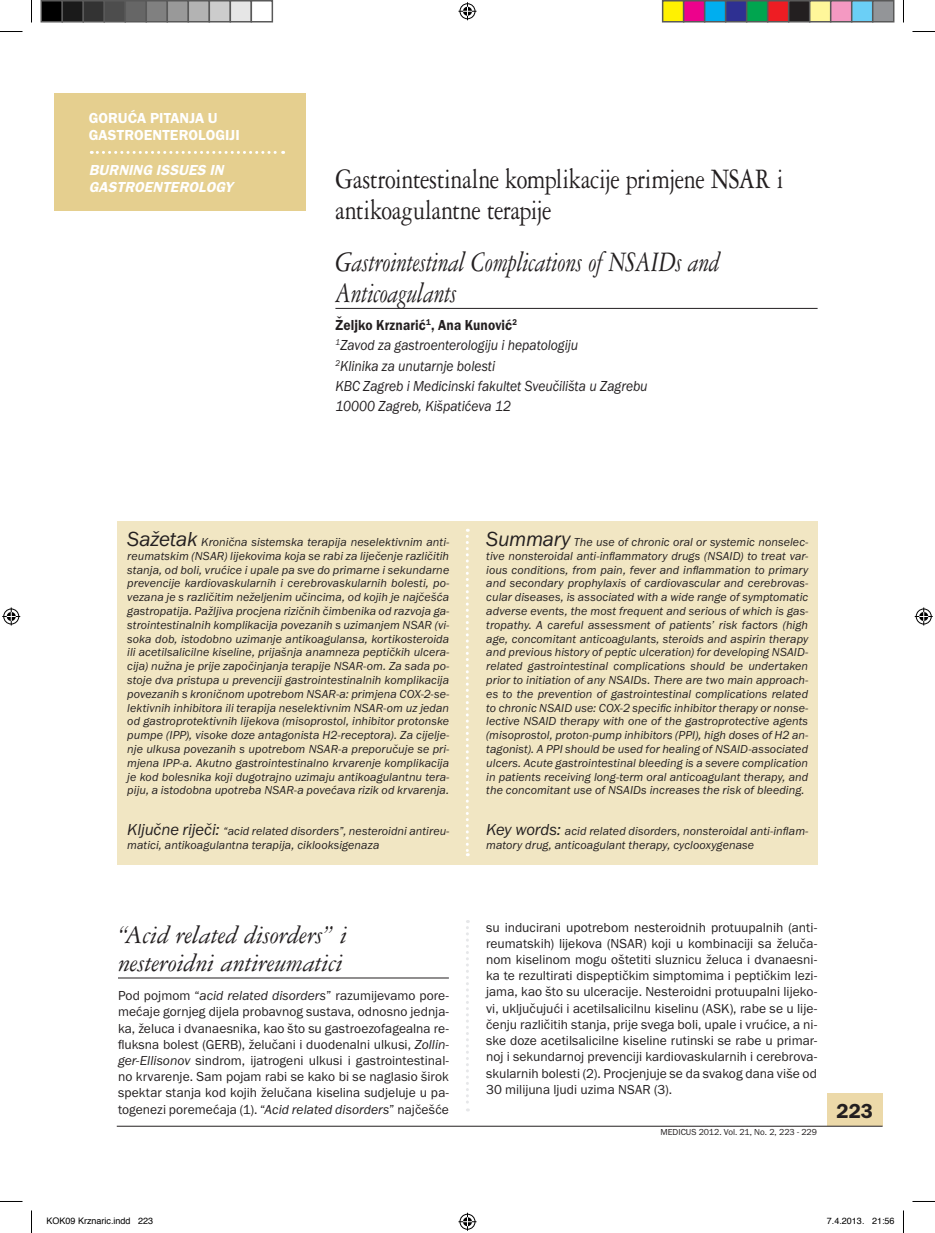
<style>
.page{position:relative;width:935px;height:1233px;background:#fff}
.page>*{position:absolute;margin:0;border:0;box-sizing:border-box;transform-origin:0 0}
.t1{font:30px/30.8px "Garamond Three";letter-spacing:-.02em;color:#231f20;scale:.8 1}
.t2{font:italic 30px/30.8px "Garamond Three";letter-spacing:-.015em;color:#231f20;scale:.8 1}
.t3{font:italic 27px/28.5px "Garamond Three";letter-spacing:-.015em;color:#231f20}
.t4{font:600 21px "Franklin Got ITCM";color:#231f20}
.t5{font:italic 15px/20.1px "Franklin Got ITCM";color:#231f20;scale:.9 1}
.t6{font:600 15px/17.2px "Franklin Got ITCM";letter-spacing:.005em;color:#fff}
.t7{font:italic 600 15px/17.2px "Franklin Got ITCM";color:#fff}
.t8{font:13.5px/16.2px "Franklin Got ITCM";color:#231f20;text-align:justify}
.t9{font:italic 12px/13.8px "Franklin Got ITCM";letter-spacing:.01em;color:#231f20;text-align:justify}
.t10{font:9px "Helvetica";color:#000}
.t11{font:9px "Franklin Got ITCM";color:#231f20}
.s1{font-weight:600;font-style:normal}
.s2{font-size:21px}
.s3{font-size:16.5px}
.s4{font-style:italic}
</style>
<div class="page">
<div style="left:827px;top:1093px;width:55px;height:32px;background:#ecd9a9"></div>
<hr style="left:117px;top:1125px;width:765px;height:1px;background:#231f20">
<div style="left:54px;top:94px;width:252px;height:117px;background:#e5cf8f"></div>
<div style="left:117px;top:521px;width:701px;height:343px;background:#f1e6c3"></div>
<svg style="left:466px;top:528px;width:3px;height:328px"></svg>
<svg style="left:91px;top:151px;width:193px;height:3px"></svg>
<svg style="left:466px;top:920px;width:3px;height:191px"></svg>
<hr style="left:118px;top:977px;width:331px;height:1px;background:#231f20">
<hr style="left:335px;top:308px;width:482px;height:1px;background:#231f20">
<svg style="left:0;top:31px;width:22px;height:1px"></svg>
<svg style="left:912px;top:31px;width:23px;height:1px"></svg>
<svg style="left:0;top:1201px;width:22px;height:1px"></svg>
<svg style="left:912px;top:1201px;width:23px;height:1px"></svg>
<svg style="left:31px;top:0;width:1px;height:23px"></svg>
<svg style="left:31px;top:1210px;width:1px;height:22px"></svg>
<svg style="left:903px;top:0;width:1px;height:23px"></svg>
<svg style="left:903px;top:1210px;width:1px;height:22px"></svg>
<svg style="left:458px;top:2px;width:18px;height:18px"></svg>
<svg style="left:458px;top:1212px;width:18px;height:18px"></svg>
<svg style="left:2px;top:607px;width:18px;height:18px"></svg>
<svg style="left:914px;top:607px;width:18px;height:18px"></svg>
<div style="left:41px;top:1px;width:21px;height:21px;background:#000"></div>
<div style="left:40px;top:0;width:23px;height:23px;border:2px solid #595959"></div>
<div style="left:62px;top:1px;width:21px;height:21px;background:#1a1a1a"></div>
<div style="left:62px;top:0;width:22px;height:23px;border:2px solid #595959"></div>
<div style="left:83px;top:1px;width:21px;height:21px;background:#333"></div>
<div style="left:82px;top:0;width:23px;height:23px;border:2px solid #595959"></div>
<div style="left:104px;top:1px;width:21px;height:21px;background:#4d4d4d"></div>
<div style="left:104px;top:0;width:22px;height:23px;border:2px solid #595959"></div>
<div style="left:125px;top:1px;width:21px;height:21px;background:#666"></div>
<div style="left:124px;top:0;width:23px;height:23px;border:2px solid #595959"></div>
<div style="left:146px;top:1px;width:21px;height:21px;background:#808080"></div>
<div style="left:146px;top:0;width:22px;height:23px;border:2px solid #595959"></div>
<div style="left:167px;top:1px;width:21px;height:21px;background:#999"></div>
<div style="left:166px;top:0;width:23px;height:23px;border:2px solid #595959"></div>
<div style="left:188px;top:1px;width:21px;height:21px;background:#b3b3b3"></div>
<div style="left:188px;top:0;width:22px;height:23px;border:2px solid #595959"></div>
<div style="left:209px;top:1px;width:21px;height:21px;background:#ccc"></div>
<div style="left:208px;top:0;width:23px;height:23px;border:2px solid #595959"></div>
<div style="left:230px;top:1px;width:21px;height:21px;background:#e6e6e6"></div>
<div style="left:230px;top:0;width:22px;height:23px;border:2px solid #595959"></div>
<div style="left:250px;top:0;width:23px;height:23px;border:2px solid #595959"></div>
<div style="left:662px;top:1px;width:21px;height:21px;background:#fff101"></div>
<div style="left:662px;top:0;width:22px;height:23px;border:2px solid #595959"></div>
<div style="left:683px;top:1px;width:21px;height:21px;background:#ed028c"></div>
<div style="left:683px;top:0;width:22px;height:23px;border:2px solid #595959"></div>
<div style="left:704px;top:1px;width:21px;height:21px;background:#00aeef"></div>
<div style="left:704px;top:0;width:22px;height:23px;border:2px solid #595959"></div>
<div style="left:725px;top:1px;width:21px;height:21px;background:#2e3092"></div>
<div style="left:725px;top:0;width:22px;height:23px;border:2px solid #595959"></div>
<div style="left:746px;top:1px;width:21px;height:21px;background:#00a54f"></div>
<div style="left:746px;top:0;width:22px;height:23px;border:2px solid #595959"></div>
<div style="left:767px;top:1px;width:21px;height:21px;background:#ee1d23"></div>
<div style="left:767px;top:0;width:22px;height:23px;border:2px solid #595959"></div>
<div style="left:788px;top:1px;width:21px;height:21px;background:#231f20"></div>
<div style="left:788px;top:0;width:22px;height:23px;border:2px solid #595959"></div>
<div style="left:809px;top:1px;width:21px;height:21px;background:#fff79a"></div>
<div style="left:809px;top:0;width:22px;height:23px;border:2px solid #595959"></div>
<div style="left:830px;top:1px;width:21px;height:21px;background:#f499c2"></div>
<div style="left:830px;top:0;width:22px;height:23px;border:2px solid #595959"></div>
<div style="left:851px;top:1px;width:21px;height:21px;background:#6bcff6"></div>
<div style="left:851px;top:0;width:22px;height:23px;border:2px solid #595959"></div>
<div style="left:872px;top:1px;width:21px;height:21px;background:#939598"></div>
<div style="left:872px;top:0;width:22px;height:23px;border:2px solid #595959"></div>
<p class="t6" style="left:89px;top:109px;width:153px">GORUĆA PITANJA U<br>GASTROENTEROLOGIJI</p>
<p class="t7" style="left:89px;top:161px;width:149px">BURNING ISSUES IN<br>GASTROENTEROLOGY</p>
<h1 class="t1" style="left:335px;top:164px;width:561px">Gastrointestinalne komplikacije primjene NSAR i antikoagulantne terapije</h1>
<h1 class="t2" style="left:335px;top:247px;width:482px">Gastrointestinal Complications of NSAIDs and<br>Anticoagulants</h1>
<p class="t5" style="left:335px;top:315px;width:348px"><span class="s1">ŽELJKO KRZNARIĆ</span><sup>1</sup><span class="s1">, ANA KUNOVIĆ</span><sup>2<br></sup><sup>1</sup>Zavod za gastroenterologiju i hepatologiju<br><sup>2</sup>Klinika za unutarnje bolesti<br>KBC Zagreb i Medicinski fakultet Sveučilišta u Zagrebu 10000 Zagreb, Kišpatićeva 12</p>
<p class="t9" style="left:127px;top:535px;width:323px"><span class="s2">Sažetak</span> Kronična sistemska terapija neselektivnim anti&shy;reumatskim (NSAR) lijekovima koja se rabi za liječenje različitih stanja, od boli, vrućice i upale pa sve do primarne i sekundarne prevencije kardiovaskularnih i cerebrovaskularnih bolesti, po&shy;vezana je s različitim neželjenim učincima, od kojih je najčešća gastropatija. Pažljiva procjena rizičnih čimbenika od razvoja ga&shy;strointestinalnih komplikacija povezanih s uzimanjem NSAR (vi&shy;soka dob, istodobno uzimanje antikoagulansa, kortikosteroida ili acetilsalicilne kiseline, prijašnja anamneza peptičkih ulcera&shy;cija) nužna je prije započinjanja terapije NSAR-om. Za sada po&shy;stoje dva pristupa u prevenciji gastrointestinalnih komplikacija povezanih s kroničnom upotrebom NSAR-a: primjena COX-2-se&shy;lektivnih inhibitora ili terapija neselektivnim NSAR-om uz jedan od gastroprotektivnih lijekova (misoprostol, inhibitor protonske pumpe (IPP), visoke doze antagonista H2-receptora). Za cijelje&shy;nje ulkusa povezanih s upotrebom NSAR-a preporučuje se pri&shy;mjena IPP-a. Akutno gastrointestinalno krvarenje komplikacija je kod bolesnika koji dugotrajno uzimaju antikoagulantnu tera&shy;piju, a istodobna upotreba NSAR-a povećava rizik od krvarenja.</p>
<p class="t9" style="left:127px;top:824px;width:323px"><span class="s3">Ključne riječi:</span> “acid related disorders”, nesteroidni antireu&shy;matici, antikoagulantna terapija, ciklooksigenaza</p>
<h2 class="t3" style="left:118px;top:920px;width:231px">“Acid related disorders” i nesteroidni antireumatici</h2>
<p class="t8" style="left:118px;top:987px;width:332px">Pod pojmom “<span class="s4">acid related disorders</span>” razumijevamo pore&shy;mećaje gornjeg dijela probavnog sustava, odnosno jednja&shy;ka, želuca i dvanaesnika, kao što su gastroezofagealna re&shy;fluksna bolest (GERB), želučani i duodenalni ulkusi, <span class="s4">Zollin&shy;ger-Ellisonov</span> sindrom, ijatrogeni ulkusi i gastrointestinal&shy;no krvarenje. Sam pojam rabi se kako bi se naglasio širok spektar stanja kod kojih želučana kiselina sudjeluje u pa&shy;togenezi poremećaja (1). “<span class="s4">Acid related disorders</span>” najčešće</p>
<p class="t9" style="left:486px;top:535px;width:323px"><span class="s2">Summary</span> The use of chronic oral or systemic nonselec&shy;tive nonsteroidal anti-inflammatory drugs (NSAID) to treat var&shy;ious conditions, from pain, fever and inflammation to primary and secondary prophylaxis of cardiovascular and cerebrovas&shy;cular diseases, is associated with a wide range of symptomatic adverse events, the most frequent and serious of which is gas&shy;tropathy. A careful assessment of patients’ risk factors (high age, concomitant anticoagulants, steroids and aspirin therapy and previous history of peptic ulceration) for developing NSAID&shy;related gastrointestinal complications should be undertaken prior to initiation of any NSAIDs. There are two main approach&shy;es to the prevention of gastrointestinal complications related to chronic NSAID use: COX-2 specific inhibitor therapy or nonse&shy;lective NSAID therapy with one of the gastroprotective agents (misoprostol, proton-pump inhibitors (PPI), high doses of H2 an&shy;tagonist). A PPI should be used for healing of NSAID-associated ulcers. Acute gastrointestinal bleeding is a severe complication in patients receiving long-term oral anticoagulant therapy, and the concomitant use of NSAIDs increases the risk of bleeding.</p>
<p class="t9" style="left:486px;top:824px;width:323px"><span class="s3">Key words:</span> acid related disorders, nonsteroidal anti-inflam&shy;matory drug, anticoagulant therapy, cyclooxygenase</p>
<p class="t8" style="left:486px;top:919px;width:332px">su inducirani upotrebom nesteroidnih protuupalnih (anti&shy;reumatskih) lijekova (NSAR) koji u kombinaciji sa želuča&shy;nom kiselinom mogu oštetiti sluznicu želuca i dvanaesni&shy;ka te rezultirati dispeptičkim simptomima i peptičkim lezi&shy;jama, kao što su ulceracije. Nesteroidni protuupalni lijeko&shy;vi, uključujući i acetilsalicilnu kiselinu (ASK), rabe se u lije&shy;čenju različitih stanja, prije svega boli, upale i vrućice, a ni&shy;ske doze acetilsalicilne kiseline rutinski se rabe u primar&shy;noj i sekundarnoj prevenciji kardiovaskularnih i cerebrova&shy;skularnih bolesti (2). Procjenjuje se da svakog dana više od 30 milijuna ljudi uzima NSAR (3).</p>
<p class="t11" style="left:660px;top:1126px;width:158px">MEDICUS 2012. Vol. 21, No. 2, 223 - 229</p>
<h3 class="t4" style="left:836px;top:1098px;width:38px">223</h3>
<p class="t10" style="left:46px;top:1213px;width:108px">KOK09 Krznaric.indd 223</p>
<p class="t10" style="left:827px;top:1213px;width:69px">7.4.2013. 21:56</p>
</div>
